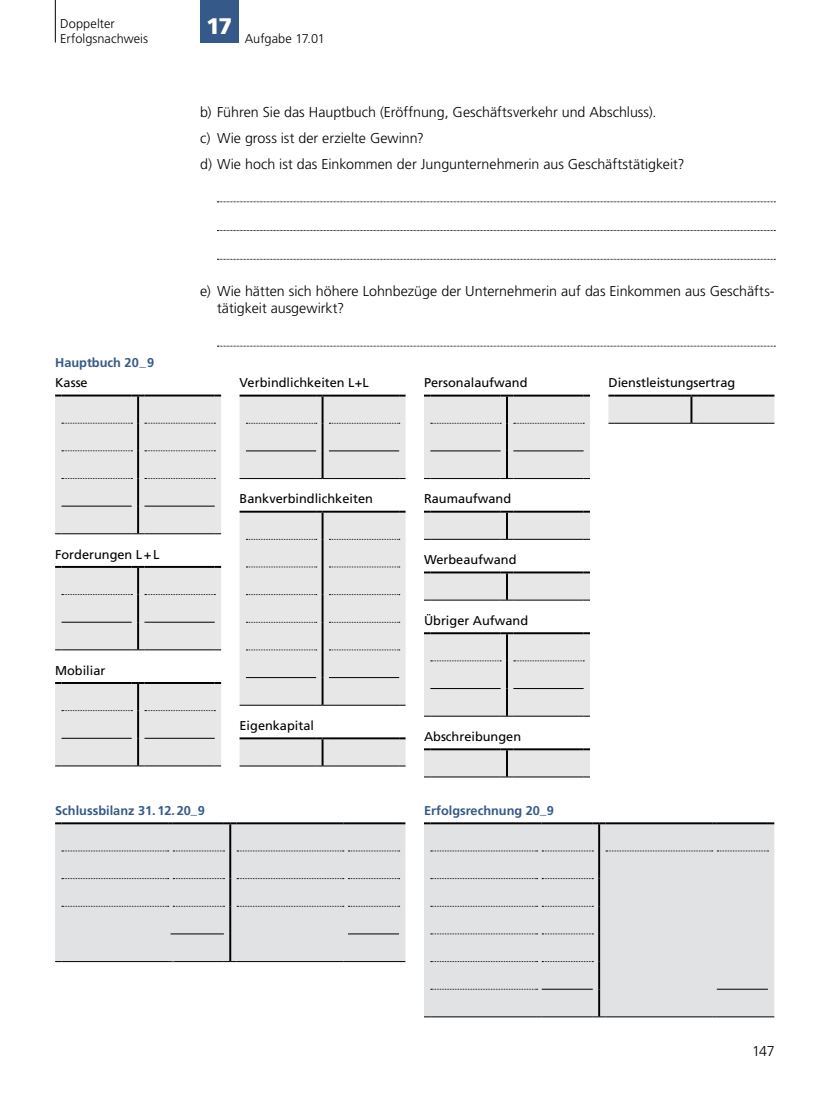
<style>
.page{position:relative;width:830px;height:1106px;background:#fff}
.page>*{position:absolute;margin:0;border:0;box-sizing:border-box;transform-origin:0 0}
.t1{font:900 22.5px "Frutiger LT Pro";color:#fff}
.t2{font:300 14.25px/25.8px "Frutiger LT Pro";color:#000}
.t3{font:12.75px "Frutiger LT Pro";color:#000}
.t4{font:700 12.75px "Frutiger LT Pro";color:#355989}
.t5{font:300 12.75px "Frutiger LT Pro";letter-spacing:.005em;color:#000}
</style>
<div class="page">
<hr style="left:55px;top:0;width:1px;height:43px;background:#000">
<div style="left:200px;top:0;width:38px;height:43px;background:#355989"></div>
<svg style="left:217px;top:201px;width:558px;height:1px"></svg>
<svg style="left:217px;top:230px;width:558px;height:1px"></svg>
<svg style="left:217px;top:259px;width:558px;height:1px"></svg>
<svg style="left:217px;top:346px;width:558px;height:1px"></svg>
<svg style="left:55px;top:394px;width:166px;height:140px;background:#dcdcdc"></svg>
<svg style="left:55px;top:566px;width:166px;height:84px;background:#dadada"></svg>
<svg style="left:55px;top:682px;width:166px;height:84px;background:#dadada"></svg>
<svg style="left:239px;top:394px;width:166px;height:85px;background:#d9d9d9"></svg>
<svg style="left:239px;top:510px;width:166px;height:196px;background:#ddd"></svg>
<svg style="left:239px;top:737px;width:166px;height:29px;background:#d1d1d1"></svg>
<svg style="left:424px;top:394px;width:165px;height:85px;background:#dbdbdb"></svg>
<svg style="left:424px;top:510px;width:165px;height:30px;background:#cecece"></svg>
<svg style="left:424px;top:571px;width:165px;height:29px;background:#d2d2d2"></svg>
<svg style="left:424px;top:632px;width:165px;height:85px;background:#dbdbdb"></svg>
<svg style="left:424px;top:748px;width:165px;height:29px;background:#d1d1d1"></svg>
<div style="left:55px;top:824px;width:350px;height:137px;background:#e1e2e4"></div>
<hr style="left:229px;top:824px;width:2px;height:27px;background:#000">
<hr style="left:229px;top:851px;width:2px;height:27px;background:#000">
<hr style="left:229px;top:878px;width:2px;height:28px;background:#000">
<hr style="left:229px;top:906px;width:2px;height:28px;background:#000">
<hr style="left:229px;top:934px;width:2px;height:27px;background:#000">
<svg style="left:55px;top:822px;width:6px;height:2px"></svg>
<svg style="left:224px;top:822px;width:12px;height:2px"></svg>
<svg style="left:399px;top:822px;width:6px;height:2px"></svg>
<svg style="left:224px;top:961px;width:12px;height:1px"></svg>
<hr style="left:61px;top:822px;width:107px;height:2px;background:#000">
<hr style="left:173px;top:822px;width:51px;height:2px;background:#000">
<hr style="left:236px;top:822px;width:107px;height:2px;background:#000">
<hr style="left:348px;top:822px;width:51px;height:2px;background:#000">
<hr style="left:61px;top:961px;width:107px;height:1px;background:#000">
<hr style="left:173px;top:961px;width:51px;height:1px;background:#000">
<hr style="left:236px;top:961px;width:107px;height:1px;background:#000">
<hr style="left:348px;top:961px;width:51px;height:1px;background:#000">
<div style="left:170px;top:934px;width:5px;height:27px;background:#e1e2e4"></div>
<hr style="left:170px;top:933px;width:54px;height:1px;background:#000">
<hr style="left:348px;top:933px;width:51px;height:1px;background:#000">
<svg style="left:62px;top:850px;width:162px;height:1px"></svg>
<svg style="left:237px;top:850px;width:162px;height:1px"></svg>
<svg style="left:62px;top:878px;width:162px;height:1px"></svg>
<svg style="left:237px;top:878px;width:162px;height:1px"></svg>
<svg style="left:62px;top:906px;width:162px;height:1px"></svg>
<svg style="left:237px;top:906px;width:162px;height:1px"></svg>
<div style="left:424px;top:824px;width:350px;height:192px;background:#e1e2e4"></div>
<hr style="left:598px;top:824px;width:2px;height:27px;background:#000">
<hr style="left:598px;top:851px;width:2px;height:27px;background:#000">
<hr style="left:598px;top:878px;width:2px;height:28px;background:#000">
<hr style="left:598px;top:906px;width:2px;height:28px;background:#000">
<hr style="left:598px;top:934px;width:2px;height:27px;background:#000">
<hr style="left:598px;top:961px;width:2px;height:28px;background:#000">
<hr style="left:598px;top:989px;width:2px;height:27px;background:#000">
<svg style="left:424px;top:822px;width:6px;height:2px"></svg>
<svg style="left:592px;top:822px;width:13px;height:2px"></svg>
<svg style="left:767px;top:822px;width:7px;height:2px"></svg>
<hr style="left:430px;top:1016px;width:106px;height:1px;background:#000">
<hr style="left:541px;top:1016px;width:51px;height:1px;background:#000">
<svg style="left:592px;top:1016px;width:13px;height:1px"></svg>
<hr style="left:605px;top:1016px;width:106px;height:1px;background:#000">
<hr style="left:716px;top:1016px;width:51px;height:1px;background:#000">
<hr style="left:430px;top:822px;width:106px;height:2px;background:#000">
<hr style="left:541px;top:822px;width:51px;height:2px;background:#000">
<hr style="left:605px;top:822px;width:106px;height:2px;background:#000">
<hr style="left:716px;top:822px;width:51px;height:2px;background:#000">
<hr style="left:541px;top:988px;width:51px;height:1px;background:#000">
<hr style="left:716px;top:988px;width:51px;height:1px;background:#000">
<svg style="left:430px;top:850px;width:163px;height:1px"></svg>
<svg style="left:605px;top:850px;width:163px;height:1px"></svg>
<svg style="left:430px;top:878px;width:163px;height:1px"></svg>
<svg style="left:430px;top:906px;width:163px;height:1px"></svg>
<svg style="left:430px;top:933px;width:163px;height:1px"></svg>
<svg style="left:430px;top:961px;width:163px;height:1px"></svg>
<svg style="left:430px;top:988px;width:107px;height:1px"></svg>
<svg style="left:608px;top:394px;width:166px;height:30px;background:#cecece"></svg>
<p class="t5" style="left:60px;top:16px;width:56px">Doppelter</p>
<h1 class="t1" style="left:206px;top:13px;width:28px">17</h1>
<p class="t5" style="left:60px;top:31px;width:89px">Erfolgsnachweis</p>
<p class="t5" style="left:244px;top:31px;width:82px">Aufgabe 17.01</p>
<p class="t2" style="left:200px;top:99px;width:485px">b) Führen Sie das Hauptbuch (Eröffnung, Geschäftsverkehr und Abschluss).<br>c) Wie gross ist der erzielte Gewinn?<br>d) Wie hoch ist das Einkommen der Jungunternehmerin aus Geschäftstätigkeit?</p>
<p class="t4" style="left:55px;top:355px;width:100px">Hauptbuch 20_9</p>
<p class="t3" style="left:55px;top:375px;width:34px">Kasse</p>
<p class="t2" style="left:217px;top:282px;width:559px;line-height:17.2px;text-indent:-17px">e) Wie hätten sich höhere Lohnbezüge der Unternehmerin auf das Einkommen aus Geschäfts&shy;tätigkeit ausgewirkt?</p>
<p class="t3" style="left:239px;top:375px;width:131px">Verbindlichkeiten L+L</p>
<p class="t3" style="left:424px;top:375px;width:105px">Personalaufwand</p>
<p class="t3" style="left:608px;top:375px;width:128px">Dienstleistungsertrag</p>
<p class="t3" style="left:55px;top:546px;width:106px">Forderungen L + L</p>
<p class="t3" style="left:55px;top:662px;width:52px">Mobiliar</p>
<p class="t3" style="left:239px;top:491px;width:135px">Bankverbindlichkeiten</p>
<p class="t3" style="left:239px;top:718px;width:76px">Eigenkapital</p>
<p class="t3" style="left:424px;top:491px;width:89px">Raumaufwand</p>
<p class="t3" style="left:424px;top:552px;width:94px">Werbeaufwand</p>
<p class="t3" style="left:424px;top:613px;width:106px">Übriger Aufwand</p>
<p class="t3" style="left:424px;top:729px;width:99px">Abschreibungen</p>
<p class="t4" style="left:55px;top:803px;width:151px">Schlussbilanz 31. 12. 20_ 9</p>
<p class="t4" style="left:424px;top:803px;width:131px">Erfolgsrechnung 20_ 9</p>
<p class="t2" style="left:751px;top:1038px;width:24px">147</p>
</div>
